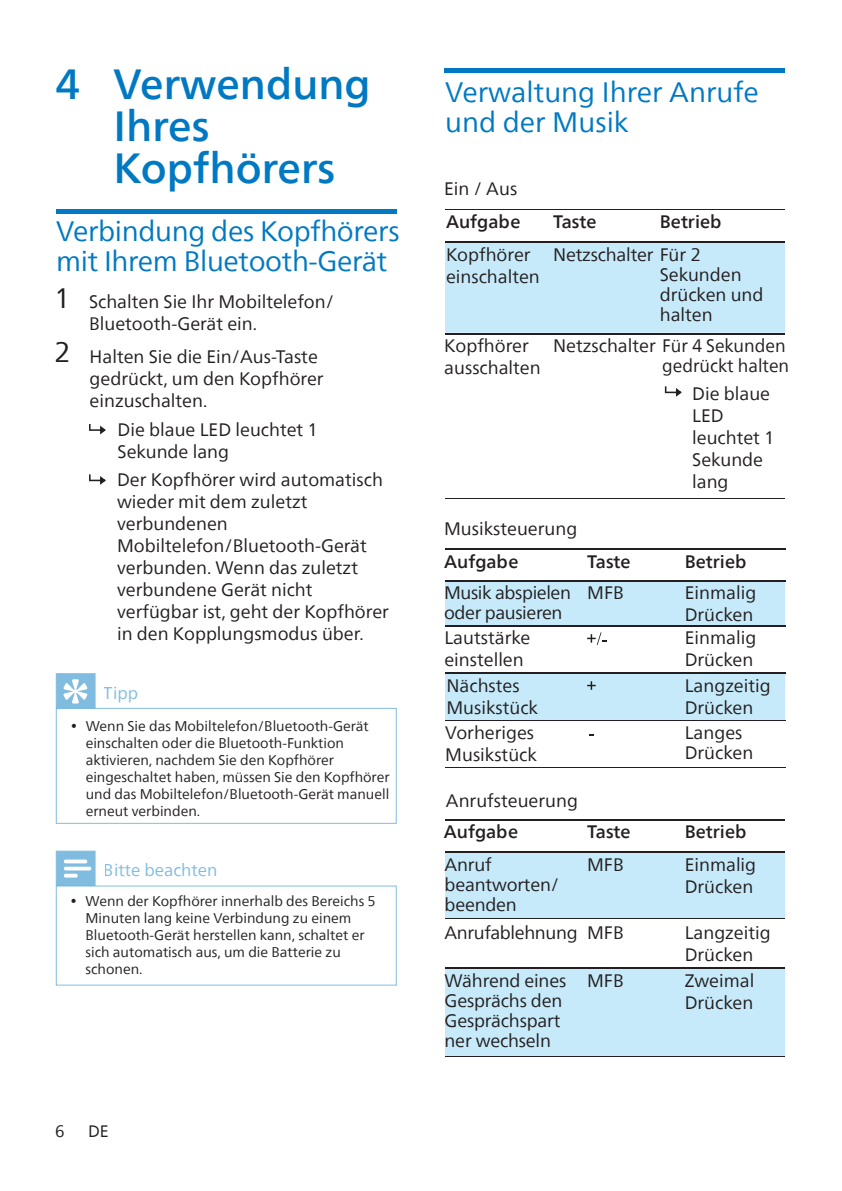
<style>
.page{position:relative;width:842px;height:1191px;background:#fff}
.page>*{position:absolute;margin:0;border:0;box-sizing:border-box;transform-origin:0 0}
.t1{font:500 42px/42px "Neue Frutiger World";color:#0079c2}
.t2{font:28px/30px "Neue Frutiger World";letter-spacing:-.015em;color:#0079c2}
.t3{font:28px/54px "Neue Frutiger World";color:#231f20}
.t4{font:18px/22px "Neue Frutiger World";color:#231f20}
.t5{font:500 18px "Neue Frutiger World";color:#231f20}
.t6{font:18px/20px "Neue Frutiger World";letter-spacing:-.02em;color:#231f20}
.t7{font:17px "Neue Frutiger World";color:#0079c2}
.t8{font:16.6px "Neue Frutiger World";color:#231f20}
.t9{font:14px/17px "Neue Frutiger World";color:#231f20}
</style>
<div class="page">
<div style="left:56px;top:673px;width:39px;height:35px;background:#80bce0"></div>
<hr style="left:57px;top:209px;width:340px;height:4px;background:#0079c2">
<svg style="left:89px;top:424px;width:17px;height:10px"></svg>
<svg style="left:89px;top:474px;width:17px;height:11px"></svg>
<div style="left:445px;top:243px;width:340px;height:90px;background:#c6eafa"></div>
<hr style="left:445px;top:209px;width:96px;height:1px;background:#231f20">
<hr style="left:541px;top:209px;width:92px;height:1px;background:#231f20">
<hr style="left:633px;top:209px;width:152px;height:1px;background:#231f20">
<hr style="left:445px;top:242px;width:96px;height:1px;background:#231f20">
<hr style="left:541px;top:242px;width:92px;height:1px;background:#231f20">
<hr style="left:633px;top:242px;width:152px;height:1px;background:#231f20">
<hr style="left:445px;top:333px;width:96px;height:1px;background:#231f20">
<hr style="left:541px;top:333px;width:92px;height:1px;background:#231f20">
<hr style="left:633px;top:333px;width:152px;height:1px;background:#231f20">
<hr style="left:445px;top:498px;width:96px;height:1px;background:#231f20">
<hr style="left:541px;top:498px;width:92px;height:1px;background:#231f20">
<hr style="left:633px;top:498px;width:152px;height:1px;background:#231f20">
<svg style="left:665px;top:386px;width:17px;height:11px"></svg>
<svg style="left:445px;top:581px;width:340px;height:139px;fill:#c6eafa"></svg>
<hr style="left:445px;top:549px;width:133px;height:1px;background:#231f20">
<hr style="left:578px;top:549px;width:98px;height:1px;background:#231f20">
<hr style="left:676px;top:549px;width:109px;height:1px;background:#231f20">
<hr style="left:445px;top:580px;width:133px;height:1px;background:#231f20">
<hr style="left:578px;top:580px;width:98px;height:1px;background:#231f20">
<hr style="left:676px;top:580px;width:109px;height:1px;background:#231f20">
<hr style="left:445px;top:626px;width:133px;height:1px;background:#231f20">
<hr style="left:578px;top:626px;width:98px;height:1px;background:#231f20">
<hr style="left:676px;top:626px;width:109px;height:1px;background:#231f20">
<hr style="left:445px;top:673px;width:133px;height:1px;background:#231f20">
<hr style="left:578px;top:673px;width:98px;height:1px;background:#231f20">
<hr style="left:676px;top:673px;width:109px;height:1px;background:#231f20">
<hr style="left:445px;top:720px;width:133px;height:1px;background:#231f20">
<hr style="left:578px;top:720px;width:98px;height:1px;background:#231f20">
<hr style="left:676px;top:720px;width:109px;height:1px;background:#231f20">
<hr style="left:445px;top:767px;width:133px;height:1px;background:#231f20">
<hr style="left:578px;top:767px;width:98px;height:1px;background:#231f20">
<hr style="left:676px;top:767px;width:109px;height:1px;background:#231f20">
<svg style="left:587px;top:632px;width:20px;height:13px"></svg>
<svg style="left:587px;top:681px;width:9px;height:9px"></svg>
<div style="left:445px;top:852px;width:340px;height:66px;background:#c6eafa"></div>
<div style="left:445px;top:968px;width:340px;height:88px;background:#c6eafa"></div>
<hr style="left:445px;top:819px;width:108px;height:1px;background:#231f20">
<hr style="left:553px;top:819px;width:114px;height:1px;background:#231f20">
<hr style="left:667px;top:819px;width:118px;height:1px;background:#231f20">
<hr style="left:445px;top:851px;width:108px;height:1px;background:#231f20">
<hr style="left:553px;top:851px;width:114px;height:1px;background:#231f20">
<hr style="left:667px;top:851px;width:118px;height:1px;background:#231f20">
<hr style="left:445px;top:918px;width:108px;height:1px;background:#231f20">
<hr style="left:553px;top:918px;width:114px;height:1px;background:#231f20">
<hr style="left:667px;top:918px;width:118px;height:1px;background:#231f20">
<hr style="left:445px;top:967px;width:108px;height:1px;background:#231f20">
<hr style="left:553px;top:967px;width:114px;height:1px;background:#231f20">
<hr style="left:667px;top:967px;width:118px;height:1px;background:#231f20">
<hr style="left:444px;top:69px;width:341px;height:4px;background:#0079c2">
<hr style="left:445px;top:1056px;width:108px;height:1px;background:#231f20">
<hr style="left:553px;top:1056px;width:114px;height:1px;background:#231f20">
<hr style="left:667px;top:1056px;width:118px;height:1px;background:#231f20">
<svg style="left:64px;top:679px;width:23px;height:24px"></svg>
<div style="left:56px;top:850px;width:39px;height:35px;background:#80bce0"></div>
<svg style="left:64px;top:859px;width:27px;height:18px"></svg>
<h1 class="t1" style="left:113px;top:63px;width:259px;text-indent:-58px">4 Verwendung<br>Ihres<br>Kopfhörers</h1>
<h2 class="t2" style="left:56px;top:217px;width:345px">Verbindung des Kopfhörers mit Ihrem Bluetooth-Gerät</h2>
<p class="t4" style="left:89px;top:291px;width:246px">Schalten Sie Ihr Mobiltelefon/<br>Bluetooth-Gerät ein.</p>
<p class="t4" style="left:90px;top:345px;width:235px">Halten Sie die Ein/Aus-Taste gedrückt, um den Kopfhörer einzuschalten.</p>
<p class="t4" style="left:118px;top:419px;width:202px">Die blaue LED leuchtet 1<br>Sekunde lang</p>
<p class="t4" style="left:117px;top:469px;width:273px">Der Kopfhörer wird automatisch wieder mit dem zuletzt verbundenen<br>Mobiltelefon/Bluetooth-Gerät verbunden. Wenn das zuletzt verbundene Gerät nicht verfügbar ist, geht der Kopfhörer in den Kopplungsmodus über.</p>
<h2 class="t3" style="left:54px;top:272px;width:18px">1<br>2</h2>
<p class="t7" style="left:104px;top:679px;width:36px">Tipp</p>
<p class="t9" style="left:86px;top:717px;width:305px;text-indent:-15px">• Wenn Sie das Mobiltelefon/Bluetooth-Gerät einschalten oder die Bluetooth-Funktion aktivieren, nachdem Sie den Kopfhörer eingeschaltet haben, müssen Sie den Kopfhörer und das Mobiltelefon/Bluetooth-Gerät manuell erneut verbinden.</p>
<p class="t7" style="left:104px;top:857px;width:115px">Bitte beachten</p>
<p class="t9" style="left:86px;top:892px;width:292px;text-indent:-15px">• Wenn der Kopfhörer innerhalb des Bereichs 5<br>Minuten lang keine Verbindung zu einem Bluetooth-Gerät herstellen kann, schaltet er sich automatisch aus, um die Batterie zu schonen.</p>
<p class="t8" style="left:55px;top:1118px;width:11px">6</p>
<p class="t8" style="left:88px;top:1118px;width:22px">DE</p>
<h2 class="t2" style="left:445px;top:77px;width:315px">Verwaltung Ihrer Anrufe und der Musik</h2>
<p class="t4" style="left:444px;top:178px;width:75px">Ein / Aus</p>
<p class="t5" style="left:446px;top:207px;width:76px">Aufgabe</p>
<p class="t5" style="left:553px;top:207px;width:45px">Taste</p>
<p class="t5" style="left:660px;top:207px;width:64px">Betrieb</p>
<p class="t4" style="left:446px;top:244px;width:95px">Kopfhörer einschalten</p>
<p class="t4" style="left:660px;top:245px;width:105px;line-height:20px;text-indent:-107px">Netzschalter Für 2<br>Sekunden drücken und halten</p>
<p class="t4" style="left:444px;top:335px;width:98px">Kopfhörer ausschalten</p>
<p class="t4" style="left:553px;top:336px;width:238px;line-height:20px;text-align:right">Netzschalter Für 4 Sekunden gedrückt halten</p>
<p class="t4" style="left:692px;top:383px;width:84px">Die blaue<br>LED leuchtet 1<br>Sekunde lang</p>
<p class="t4" style="left:444px;top:518px;width:135px">Musiksteuerung</p>
<p class="t5" style="left:444px;top:547px;width:76px">Aufgabe</p>
<p class="t5" style="left:587px;top:547px;width:45px">Taste</p>
<p class="t5" style="left:685px;top:547px;width:64px">Betrieb</p>
<p class="t6" style="left:444px;top:582px;width:181px">Musik abspielen MFB oder pausieren</p>
<p class="t4" style="left:685px;top:581px;width:73px">Einmalig<br>Drücken</p>
<p class="t4" style="left:685px;top:627px;width:73px">Einmalig<br>Drücken</p>
<p class="t4" style="left:685px;top:674px;width:88px">Langzeitig<br>Drücken</p>
<p class="t4" style="left:685px;top:722px;width:70px;line-height:20px">Langes<br>Drücken</p>
<p class="t4" style="left:444px;top:627px;width:87px">Lautstärke einstellen</p>
<p class="t4" style="left:446px;top:674px;width:93px">Nächstes<br>Musikstück</p>
<p class="t4" style="left:445px;top:721px;width:93px">Vorheriges<br>Musikstück</p>
<p class="t4" style="left:446px;top:790px;width:133px">Anrufsteuerung</p>
<p class="t5" style="left:444px;top:817px;width:76px">Aufgabe</p>
<p class="t5" style="left:587px;top:817px;width:45px">Taste</p>
<p class="t5" style="left:685px;top:816px;width:64px">Betrieb</p>
<p class="t4" style="left:444px;top:854px;width:116px;line-height:20px">Anruf beantworten/ beenden</p>
<p class="t6" style="left:444px;top:922px;width:135px">Anrufablehnung</p>
<p class="t4" style="left:685px;top:853px;width:73px">Einmalig<br>Drücken</p>
<p class="t4" style="left:685px;top:921px;width:88px">Langzeitig<br>Drücken</p>
<p class="t4" style="left:587px;top:853px;width:38px">MFB</p>
<p class="t4" style="left:587px;top:921px;width:38px">MFB</p>
<p class="t4" style="left:445px;top:971px;width:123px;line-height:20px">Während eines<br>Gesprächs den<br>Gesprächspart ner wechseln</p>
<p class="t4" style="left:587px;top:970px;width:38px">MFB</p>
<p class="t4" style="left:685px;top:970px;width:71px">Zweimal<br>Drücken</p>
</div>
